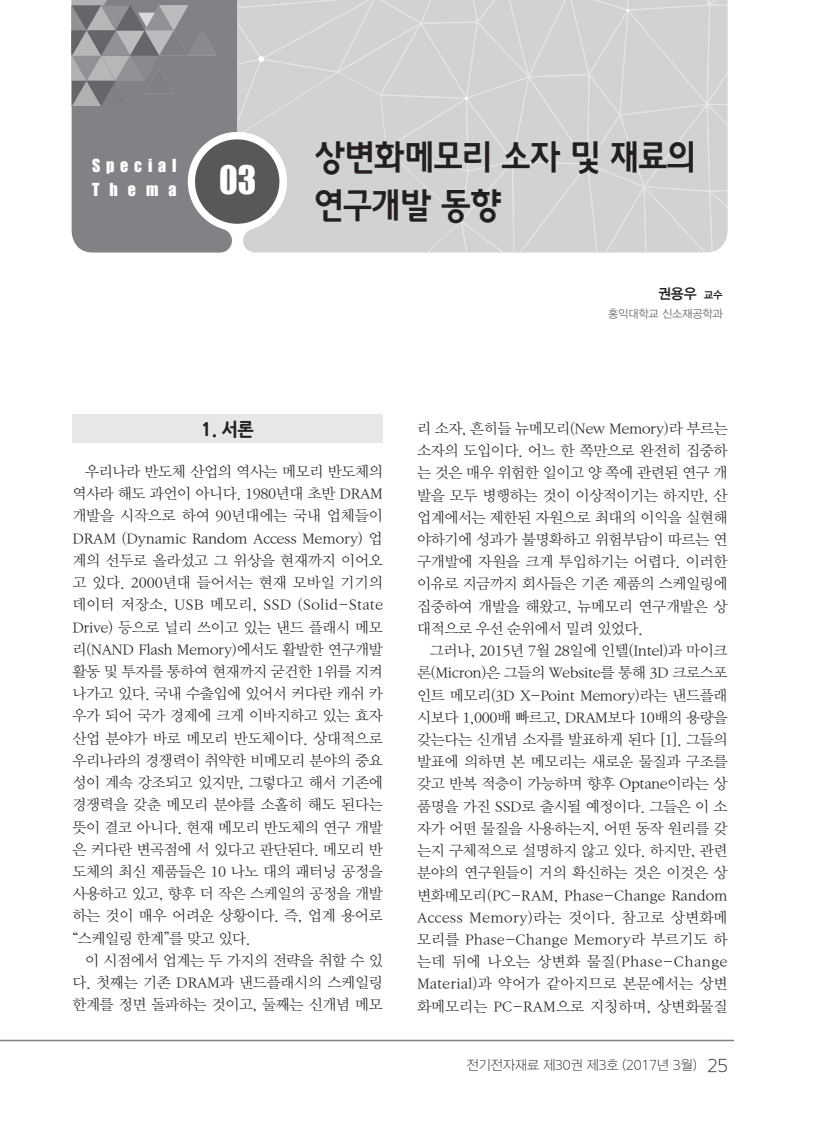
<style>
.page{position:relative;width:817px;height:1132px;background:#fff}
.page>*{position:absolute;margin:0;border:0;box-sizing:border-box;transform-origin:0 0}
.t1{font:36px/48px "TR Gothic 240";letter-spacing:-.015em;color:#231f20}
.t2{font:700 18px "Nanum Gothic OTF Extra";color:#231f20}
.t3{font:16.5px/24px "Impact";letter-spacing:.365em;color:#fff}
.t4{font:15px/22.2px "DX Nmu Std 20";letter-spacing:-.02em;color:#231f20;text-align:justify}
.t5{font:14.25px "DX Ngo Std 40";color:#231f20}
.t6{font:13.5px "DX Ngo Std 10";letter-spacing:-.015em;color:#231f20}
.t7{font:11.25px "DX Ngo Std 20";letter-spacing:-.015em;color:#6c6d70}
.s1{font-size:36px}
.s2{font-size:10.5px}
.s3{font-size:18px}
</style>
<div class="page">
<hr style="left:0;top:1039px;width:733px;height:1px;background:#808285">
<div style="left:72px;top:0;width:165px;height:252px;background:#808285"></div>
<div style="left:222px;top:225px;width:31px;height:32px;background:#fff"></div>
<div style="left:188px;top:132px;width:99px;height:99px;background:#fff;border-radius:50%"></div>
<div style="left:195px;top:139px;width:84px;height:85px;background:#57585a;border-radius:50%"></div>
<div style="left:208px;top:229px;width:24px;height:23px;background:#808285;border-radius:50%"></div>
<svg style="left:72px;top:0;width:145px;height:106px;background:#8a8c8e"></svg>
<div style="left:72px;top:414px;width:311px;height:29px;background:#e6e7e9"></div>
<svg style="left:237px;top:0;width:490px;height:252px;background:#cfd0d2"></svg>
<p class="t3" style="left:92px;top:153px;width:166px">Special<br>Thema <span class="s1">03</span></p>
<h1 class="t1" style="left:315px;top:133px;width:382px">상변화메모리 소자 및 재료의 연구개발 동향</h1>
<p class="t5" style="left:658px;top:286px;width:66px">권용우 <span class="s2">교수</span></p>
<p class="t7" style="left:608px;top:307px;width:116px">홍익대학교 신소재공학과</p>
<p class="t2" style="left:201px;top:418px;width:54px">1. 서론</p>
<p class="t4" style="left:72px;top:460px;width:312px;text-indent:13px">우리나라 반도체 산업의 역사는 메모리 반도체의 역사라 해도 과언이 아니다. 1980년대 초반 DRAM 개발을 시작으로 하여 90년대에는 국내 업체들이 DRAM (Dynamic Random Access Memory) 업 계의 선두로 올라섰고 그 위상을 현재까지 이어오 고 있다. 2000년대 들어서는 현재 모바일 기기의 데이터 저장소, USB 메모리, SSD (Solid-State Drive) 등으로 널리 쓰이고 있는 낸드 플래시 메모 리(NAND Flash Memory)에서도 활발한 연구개발 활동 및 투자를 통하여 현재까지 굳건한 1위를 지켜 나가고 있다. 국내 수출입에 있어서 커다란 캐쉬 카 우가 되어 국가 경제에 크게 이바지하고 있는 효자 산업 분야가 바로 메모리 반도체이다. 상대적으로 우리나라의 경쟁력이 취약한 비메모리 분야의 중요 성이 계속 강조되고 있지만, 그렇다고 해서 기존에 경쟁력을 갖춘 메모리 분야를 소홀히 해도 된다는 뜻이 결코 아니다. 현재 메모리 반도체의 연구 개발 은 커다란 변곡점에 서 있다고 판단된다. 메모리 반 도체의 최신 제품들은 10 나노 대의 패터닝 공정을 사용하고 있고, 향후 더 작은 스케일의 공정을 개발 하는 것이 매우 어려운 상황이다. 즉, 업계 용어로 “스케일링 한계”를 맞고 있다.</p>
<p class="t4" style="left:72px;top:949px;width:312px;text-indent:13px">이 시점에서 업계는 두 가지의 전략을 취할 수 있 다. 첫째는 기존 DRAM과 낸드플래시의 스케일링 한계를 정면 돌파하는 것이고, 둘째는 신개념 메모</p>
<p class="t4" style="left:417px;top:417px;width:312px">리 소자, 흔히들 뉴메모리(New Memory)라 부르는 소자의 도입이다. 어느 한 쪽만으로 완전히 집중하 는 것은 매우 위험한 일이고 양 쪽에 관련된 연구 개 발을 모두 병행하는 것이 이상적이기는 하지만, 산 업계에서는 제한된 자원으로 최대의 이익을 실현해 야하기에 성과가 불명확하고 위험부담이 따르는 연 구개발에 자원을 크게 투입하기는 어렵다. 이러한 이유로 지금까지 회사들은 기존 제품의 스케일링에 집중하여 개발을 해왔고, 뉴메모리 연구개발은 상 대적으로 우선 순위에서 밀려 있었다.</p>
<p class="t4" style="left:417px;top:639px;width:312px;text-indent:13px">그러나, 2015년 7월 28일에 인텔(Intel)과 마이크 론(Micron)은 그들의 Website를 통해 3D 크로스포 인트 메모리(3D X-Point Memory)라는 낸드플래 시보다 1,000배 빠르고, DRAM보다 10배의 용량을 갖는다는 신개념 소자를 발표하게 된다 [1]. 그들의 발표에 의하면 본 메모리는 새로운 물질과 구조를 갖고 반복 적층이 가능하며 향후 Optane이라는 상 품명을 가진 SSD로 출시될 예정이다. 그들은 이 소 자가 어떤 물질을 사용하는지, 어떤 동작 원리를 갖 는지 구체적으로 설명하지 않고 있다. 하지만, 관련 분야의 연구원들이 거의 확신하는 것은 이것은 상 변화메모리(PC-RAM, Phase-Change Random Access Memory)라는 것이다. 참고로 상변화메 모리를 Phase-Change Memory라 부르기도 하 는데 뒤에 나오는 상변화 물질(Phase-Change Material)과 약어가 같아지므로 본문에서는 상변 화메모리는 PC-RAM으로 지칭하며, 상변화물질</p>
<p class="t6" style="left:466px;top:1058px;width:263px">전기전자재료 제30권 제3호 (2017년 3월) <span class="s3">25</span></p>
</div>
